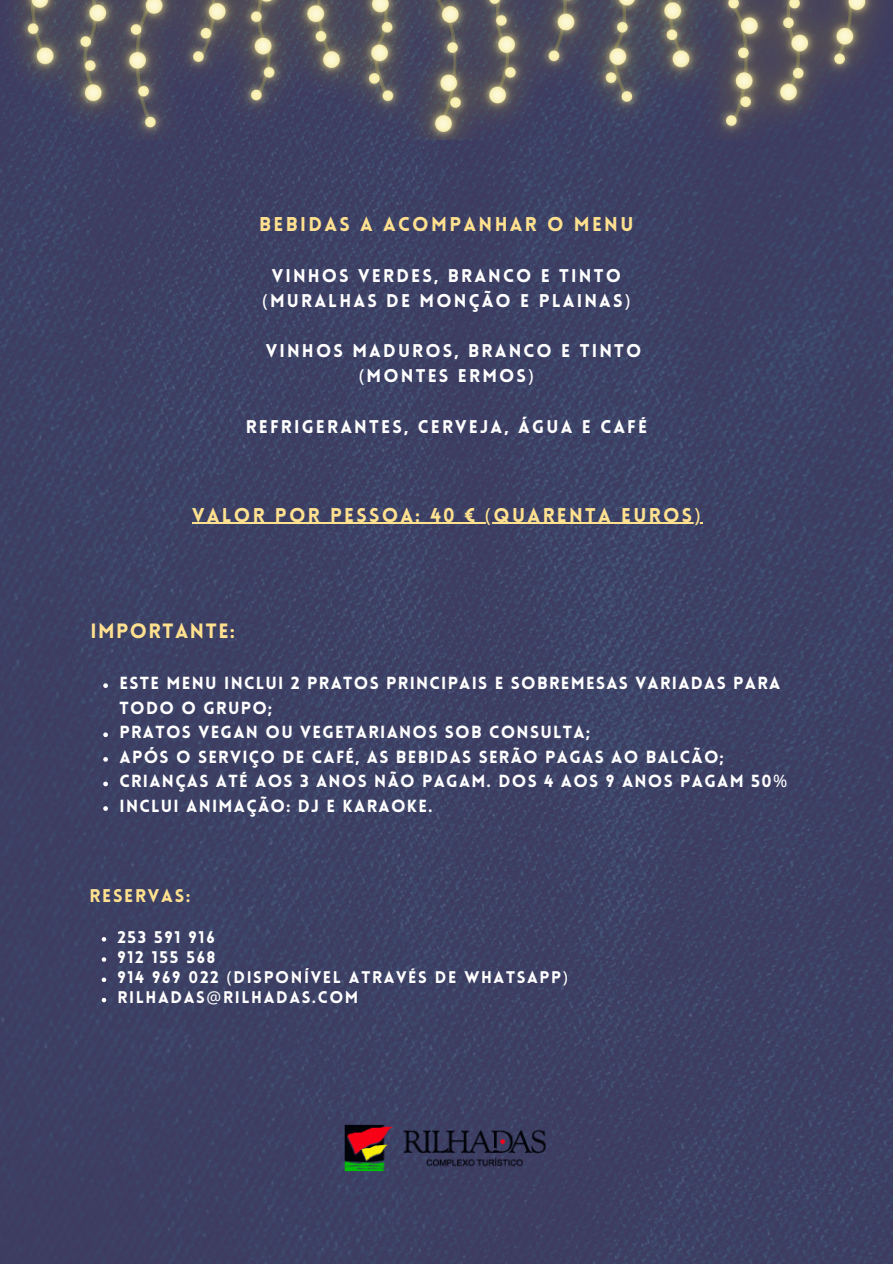
<style>
.page{position:relative;width:893px;height:1264px;background:#fff}
.page>*{position:absolute;margin:0;border:0;box-sizing:border-box;transform-origin:0 0}
.t1{font:900 20.25px "Lovelo";letter-spacing:.075em;color:#ffe18f}
.t2{font:900 19.5px "Lovelo";letter-spacing:.12em;color:#ffe18f}
.t3{font:900 18px/25.2px "Lovelo";letter-spacing:.12em;color:#fff;text-align:center}
.t4{font:900 18px "Lovelo";letter-spacing:.1em;color:#ffe18f}
.t5{font:900 17.1px/24.6px "Lovelo";letter-spacing:.075em;color:#fff}
.t6{font:900 16.5px "Lovelo";letter-spacing:.1em;color:#fff}
.s1{font-family:"Noto Sans";font-weight:400}
</style>
<div class="page">
<img style="left:0;top:139px;width:892px;height:1124px">
<hr style="left:192px;top:522px;width:510px;height:1px;background:#ffe18f">
<svg style="left:103px;top:683px;width:5px;height:5px"></svg>
<svg style="left:103px;top:732px;width:5px;height:5px"></svg>
<svg style="left:103px;top:757px;width:5px;height:4px"></svg>
<svg style="left:103px;top:781px;width:5px;height:5px"></svg>
<svg style="left:103px;top:806px;width:5px;height:4px"></svg>
<svg style="left:102px;top:937px;width:4px;height:4px"></svg>
<svg style="left:102px;top:957px;width:4px;height:4px"></svg>
<svg style="left:102px;top:977px;width:4px;height:5px"></svg>
<svg style="left:102px;top:997px;width:4px;height:5px"></svg>
<img style="left:336px;top:1122px;width:221px;height:51px">
<img style="left:0;top:0;width:892px;height:139px">
<p class="t2" style="left:259px;top:217px;width:376px">BEBIDAS A ACOMPANHAR O MENU</p>
<p class="t3" style="left:262px;top:264px;width:369px">VINHOS VERDES, BRANCO E TINTO <span class="s1">(</span>MURALHAS DE MONÇÃO E PLAINAS<span class="s1">)</span></p>
<p class="t3" style="left:359px;top:340px;width:284px;text-align:left;text-indent:-93px">VINHOS MADUROS, BRANCO E TINTO <span class="s1">(</span>MONTES ERMOS<span class="s1">)</span></p>
<p class="t3" style="left:246px;top:415px;width:403px">REFRIGERANTES, CERVEJA, ÁGUA E CAFÉ</p>
<p class="t2" style="left:192px;top:507px;width:510px">VALOR POR PESSOA: 40 € <span class="s1">(</span>QUARENTA EUROS<span class="s1">)</span></p>
<p class="t1" style="left:90px;top:622px;width:146px">IMPORTANTE:</p>
<h1 class="t5" style="left:119px;top:672px;width:662px">ESTE MENU INCLUI 2 PRATOS PRINCIPAIS E SOBREMESAS VARIADAS PARA<br>TODO O GRUPO;</h1>
<p class="t5" style="left:119px;top:721px;width:472px">PRATOS VEGAN OU VEGETARIANOS SOB CONSULTA;</p>
<p class="t5" style="left:119px;top:746px;width:605px">APÓS O SERVIÇO DE CAFÉ, AS BEBIDAS SERÃO PAGAS AO BALCÃO;</p>
<p class="t5" style="left:119px;top:771px;width:669px">CRIANÇAS ATÉ AOS 3 ANOS NÃO PAGAM. DOS 4 AOS 9 ANOS PAGAM 50<span class="s1">%</span></p>
<p class="t5" style="left:119px;top:795px;width:314px">INCLUI ANIMAÇÃO: DJ E KARAOKE.</p>
<p class="t4" style="left:89px;top:888px;width:102px">RESERVAS:</p>
<h2 class="t6" style="left:117px;top:930px;width:99px">253 591 916</h2>
<p class="t6" style="left:117px;top:950px;width:99px">912 155 568</p>
<p class="t6" style="left:117px;top:970px;width:451px">914 969 022 <span class="s1">(</span>DISPONÍVEL ATRAVÉS DE WHATSAPP<span class="s1">)</span></p>
<p class="t6" style="left:117px;top:991px;width:242px">RILHADAS<span class="s1">@</span>RILHADAS.COM</p>
</div>
